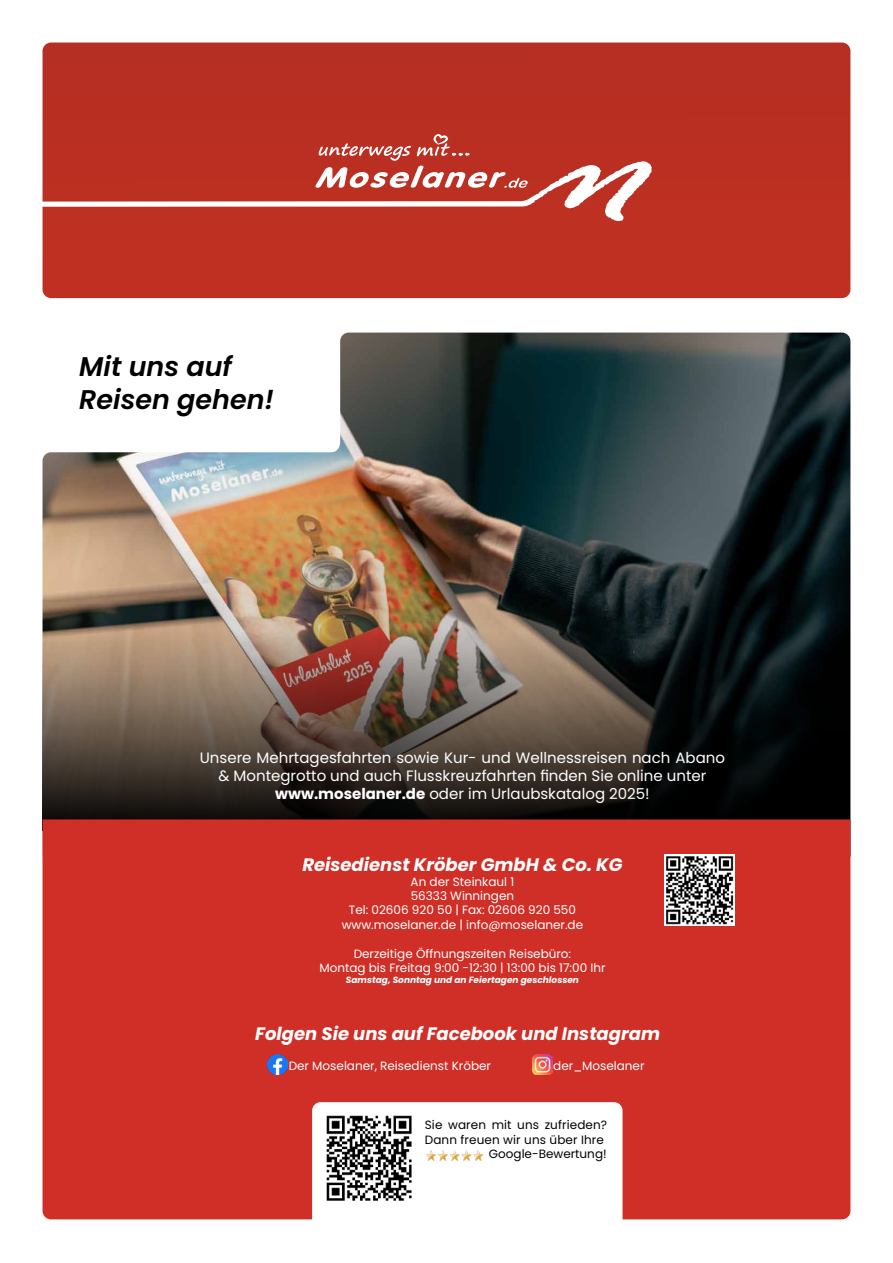
<style>
.page{position:relative;width:893px;height:1263px;background:#fff}
.page>*{position:absolute;margin:0;border:0;box-sizing:border-box;transform-origin:0 0}
.t1{font:italic 600 27px/33px "Poppins";color:#000}
.t2{font:italic 700 18px "Poppins";color:#fff}
.t3{font:15px/18px "Poppins";color:#fff;text-align:center}
.t4{font:12px/14.4px "Poppins";color:#fff;text-align:center}
.t5{font:12px/14.4px "Poppins";letter-spacing:.01em;color:#000;text-align:right}
.t6{font:italic 700 9px "Poppins";color:#fff}
.s1{font-weight:700}
</style>
<div class="page">
<img style="left:43px;top:333px;width:807px;height:298px">
<div style="left:43px;top:43px;width:807px;height:255px;background:#ba2f22"></div>
<svg style="left:42px;top:134px;width:610px;height:87px;background:#c44b40"></svg>
<svg style="left:43px;top:631px;width:807px;height:188px;background:#473b33"></svg>
<div style="left:43px;top:819px;width:807px;height:400px;background:#cf2f27"></div>
<img style="left:268px;top:1054px;width:20px;height:20px">
<img style="left:532px;top:1054px;width:20px;height:20px">
<div style="left:312px;top:1102px;width:310px;height:139px;background:#fff;border-radius:9px"></div>
<img style="left:326px;top:1115px;width:86px;height:86px">
<img style="left:426px;top:1150px;width:58px;height:11px">
<img style="left:664px;top:855px;width:70px;height:70px">
<h1 class="t1" style="left:79px;top:350px;width:196px">Mit uns auf<br>Reisen gehen!</h1>
<p class="t3" style="left:200px;top:749px;width:527px">Unsere Mehrtagesfahrten sowie Kur- und Wellnessreisen nach Abano &amp; Montegrotto und auch Flusskreuzfahrten finden Sie online unter <span class="s1">www.moselaner.de</span> oder im Urlaubskatalog 2025!</p>
<h2 class="t2" style="left:302px;top:854px;width:322px">Reisedienst Kröber GmbH &amp; Co. KG</h2>
<p class="t4" style="left:342px;top:874px;width:243px">An der Steinkaul 1<br>56333 Winningen<br>Tel: 02606 920 50 | Fax: 02606 920 550 www.moselaner.de | info@moselaner.de</p>
<p class="t4" style="left:319px;top:946px;width:288px">Derzeitige Öffnungszeiten Reisebüro:<br>Montag bis Freitag 9:00 -12:30 | 13:00 bis 17:00 Ihr</p>
<p class="t6" style="left:346px;top:974px;width:235px">Samstag, Sonntag und an Feiertagen geschlossen</p>
<h2 class="t2" style="left:255px;top:1023px;width:406px">Folgen Sie uns auf Facebook und Instagram</h2>
<p class="t4" style="left:289px;top:1059px;width:204px">Der Moselaner, Reisedienst Kröber</p>
<p class="t4" style="left:553px;top:1059px;width:93px">der_Moselaner</p>
<p class="t5" style="left:425px;top:1118px;width:184px">Sie waren mit uns zufrieden?<br>Dann freuen wir uns über Ihre<br>Google-Bewertung!</p>
</div>
